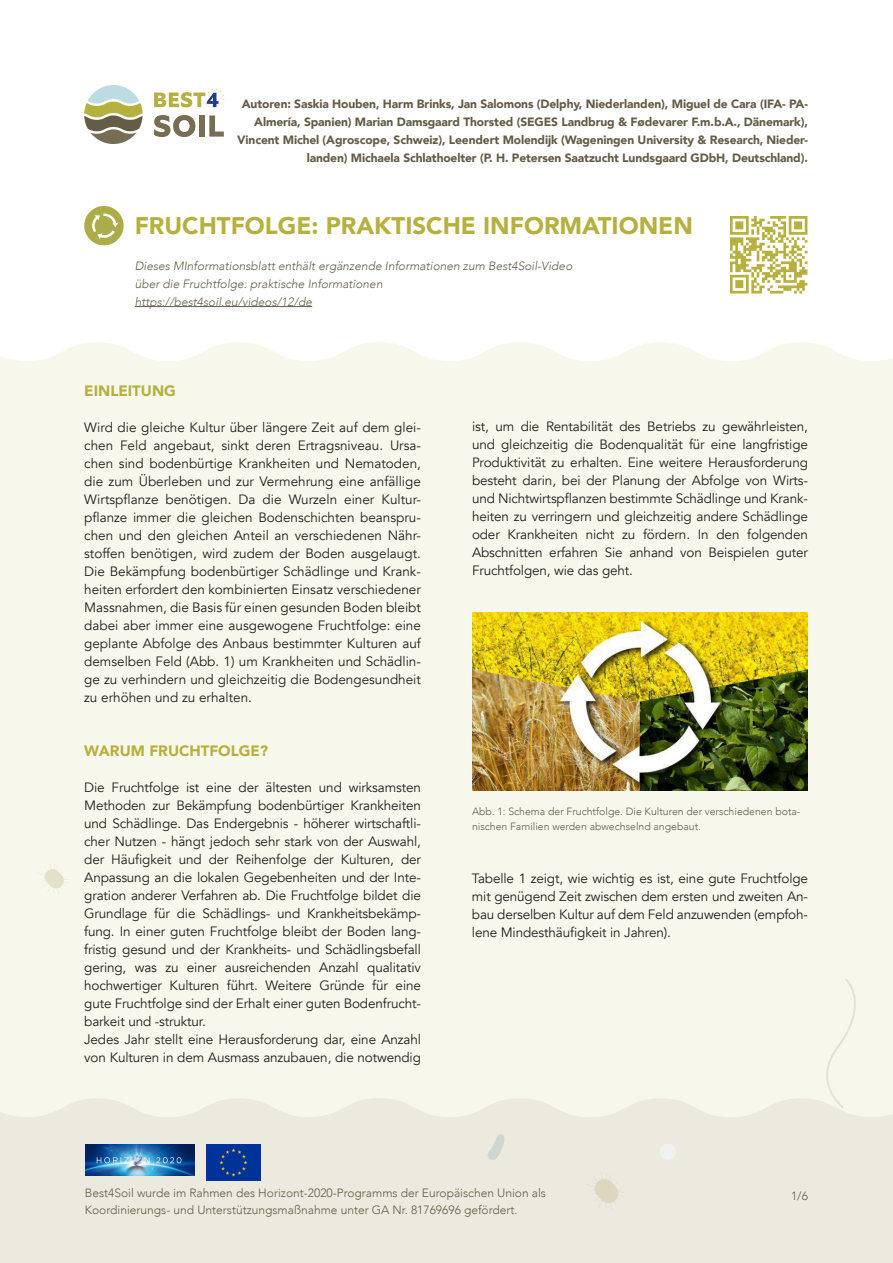
<style>
.page{position:relative;width:893px;height:1263px;background:#fff}
.page>*{position:absolute;margin:0;border:0;box-sizing:border-box;transform-origin:0 0}
.t1{font:900 24px "Avenir";color:#b6b03f}
.t2{font:900 15px "Avenir";color:#b6b03f}
.t3{font:13.5px/18px "Avenir";letter-spacing:-.01em;color:#231f20;text-align:justify}
.t4{font:900 12px/18px "Avenir";letter-spacing:-.01em;color:#645c46;text-align:right}
.t5{font:italic 300 12px/18px "Avenir";color:#645c46}
.t6{font:300 12px "Avenir";color:#645c46}
.t7{font:300 10.5px/15px "Avenir";color:#635c45}
</style>
<div class="page">
<div style="left:0;top:342px;width:893px;height:756px;background:#f7f7eb"></div>
<div style="left:0;top:1098px;width:893px;height:165px;background:#eceade"></div>
<svg style="left:585px;top:1172px;width:40px;height:38px;background:#e6e4d4"></svg>
<div style="left:810px;top:978px;width:54px;height:130px;background:#f7f7eb"></div>
<svg style="left:653px;top:1139px;width:32px;height:26px"></svg>
<svg style="left:487px;top:1134px;width:19px;height:27px"></svg>
<svg style="left:37px;top:863px;width:32px;height:31px"></svg>
<img style="left:85px;top:1144px;width:109px;height:31px">
<img style="left:207px;top:1144px;width:53px;height:36px">
<svg style="left:84px;top:85px;width:59px;height:59px"></svg>
<svg style="left:154px;top:115px;width:41px;height:22px"></svg>
<div style="left:199px;top:115px;width:6px;height:22px;background:#776d55"></div>
<svg style="left:209px;top:115px;width:15px;height:22px"></svg>
<svg style="left:154px;top:89px;width:70px;height:18px"></svg>
<hr style="left:135px;top:306px;width:177px;height:1px;background:#645c46">
<img style="left:472px;top:612px;width:336px;height:179px">
<div style="left:84px;top:206px;width:40px;height:39px;background:#adac4b;border-radius:50%"></div>
<svg style="left:92px;top:213px;width:26px;height:26px"></svg>
<svg style="left:730px;top:216px;width:77px;height:77px"></svg>
<p class="t4" style="left:237px;top:94px;width:572px">Autoren: Saskia Houben, Harm Brinks, Jan Salomons (Delphy, Niederlanden), Miguel de Cara (IFA- PA-Almería, Spanien) Marian Damsgaard Thorsted (SEGES Landbrug &amp; Fødevarer F.m.b.A., Dänemark), Vincent Michel (Agroscope, Schweiz), Leendert Molendijk (Wageningen University &amp; Research, Nieder&shy;landen) Michaela Schlathoelter (P. H. Petersen Saatzucht Lundsgaard GDbH, Deutschland).</p>
<p class="t1" style="left:135px;top:205px;width:560px">FRUCHTFOLGE: PRAKTISCHE INFORMATIONEN</p>
<p class="t5" style="left:135px;top:257px;width:439px">Dieses MInformationsblatt enthält ergänzende Informationen zum Best4Soil-Video über die Fruchtfolge: praktische Informationen</p>
<p class="t5" style="left:135px;top:293px;width:179px">https://best4soil.eu/videos/12/de</p>
<p class="t2" style="left:84px;top:378px;width:93px">EINLEITUNG</p>
<p class="t3" style="left:84px;top:419px;width:338px">Wird die gleiche Kultur über längere Zeit auf dem glei&shy;chen Feld angebaut, sinkt deren Ertragsniveau. Ursa&shy;chen sind bodenbürtige Krankheiten und Nematoden, die zum Überleben und zur Vermehrung eine anfällige Wirtspflanze benötigen. Da die Wurzeln einer Kultur&shy;pflanze immer die gleichen Bodenschichten beanspru&shy;chen und den gleichen Anteil an verschiedenen Nähr&shy;stoffen benötigen, wird zudem der Boden ausgelaugt.<br>Die Bekämpfung bodenbürtiger Schädlinge und Krank&shy;heiten erfordert den kombinierten Einsatz verschiedener Massnahmen, die Basis für einen gesunden Boden bleibt dabei aber immer eine ausgewogene Fruchtfolge: eine geplante Abfolge des Anbaus bestimmter Kulturen auf demselben Feld (Abb. 1) um Krankheiten und Schädlin&shy;ge zu verhindern und gleichzeitig die Bodengesundheit zu erhöhen und zu erhalten.</p>
<p class="t2" style="left:84px;top:738px;width:186px">WARUM FRUCHTFOLGE?</p>
<p class="t3" style="left:84px;top:779px;width:338px">Die Fruchtfolge ist eine der ältesten und wirksamsten Methoden zur Bekämpfung bodenbürtiger Krankheiten und Schädlinge. Das Endergebnis - höherer wirtschaftli&shy;cher Nutzen - hängt jedoch sehr stark von der Auswahl, der Häufigkeit und der Reihenfolge der Kulturen, der Anpassung an die lokalen Gegebenheiten und der Inte&shy;gration anderer Verfahren ab. Die Fruchtfolge bildet die Grundlage für die Schädlings- und Krankheitsbekämp&shy;fung. In einer guten Fruchtfolge bleibt der Boden lang&shy;fristig gesund und der Krankheits- und Schädlingsbefall gering, was zu einer ausreichenden Anzahl qualitativ hochwertiger Kulturen führt. Weitere Gründe für eine gute Fruchtfolge sind der Erhalt einer guten Bodenfrucht&shy;barkeit und -struktur.</p>
<p class="t3" style="left:84px;top:1031px;width:338px">Jedes Jahr stellt eine Herausforderung dar, eine Anzahl von Kulturen in dem Ausmass anzubauen, die notwendig</p>
<p class="t3" style="left:472px;top:418px;width:337px">ist, um die Rentabilität des Betriebs zu gewährleisten, und gleichzeitig die Bodenqualität für eine langfristige Produktivität zu erhalten. Eine weitere Herausforderung besteht darin, bei der Planung der Abfolge von Wirts&shy;und Nichtwirtspflanzen bestimmte Schädlinge und Krank&shy;heiten zu verringern und gleichzeitig andere Schädlinge oder Krankheiten nicht zu fördern. In den folgenden Abschnitten erfahren Sie anhand von Beispielen guter Fruchtfolgen, wie das geht.</p>
<p class="t7" style="left:472px;top:804px;width:330px">Abb. 1: Schema der Fruchtfolge. Die Kulturen der verschiedenen bota&shy;nischen Familien werden abwechselnd angebaut.</p>
<p class="t3" style="left:472px;top:870px;width:338px">Tabelle 1 zeigt, wie wichtig es ist, eine gute Fruchtfolge mit genügend Zeit zwischen dem ersten und zweiten An&shy;bau derselben Kultur auf dem Feld anzuwenden (empfoh&shy;lene Mindesthäufigkeit in Jahren).</p>
<p class="t6" style="left:85px;top:1186px;width:463px">Best4Soil wurde im Rahmen des Horizont-2020-Programms der Europäischen Union als</p>
<p class="t6" style="left:85px;top:1202px;width:434px">Koordinierungs- und Unterstützungsmaßnahme unter GA Nr. 81769696 gefördert.</p>
<p class="t6" style="left:791px;top:1189px;width:18px">1/6</p>
</div>
